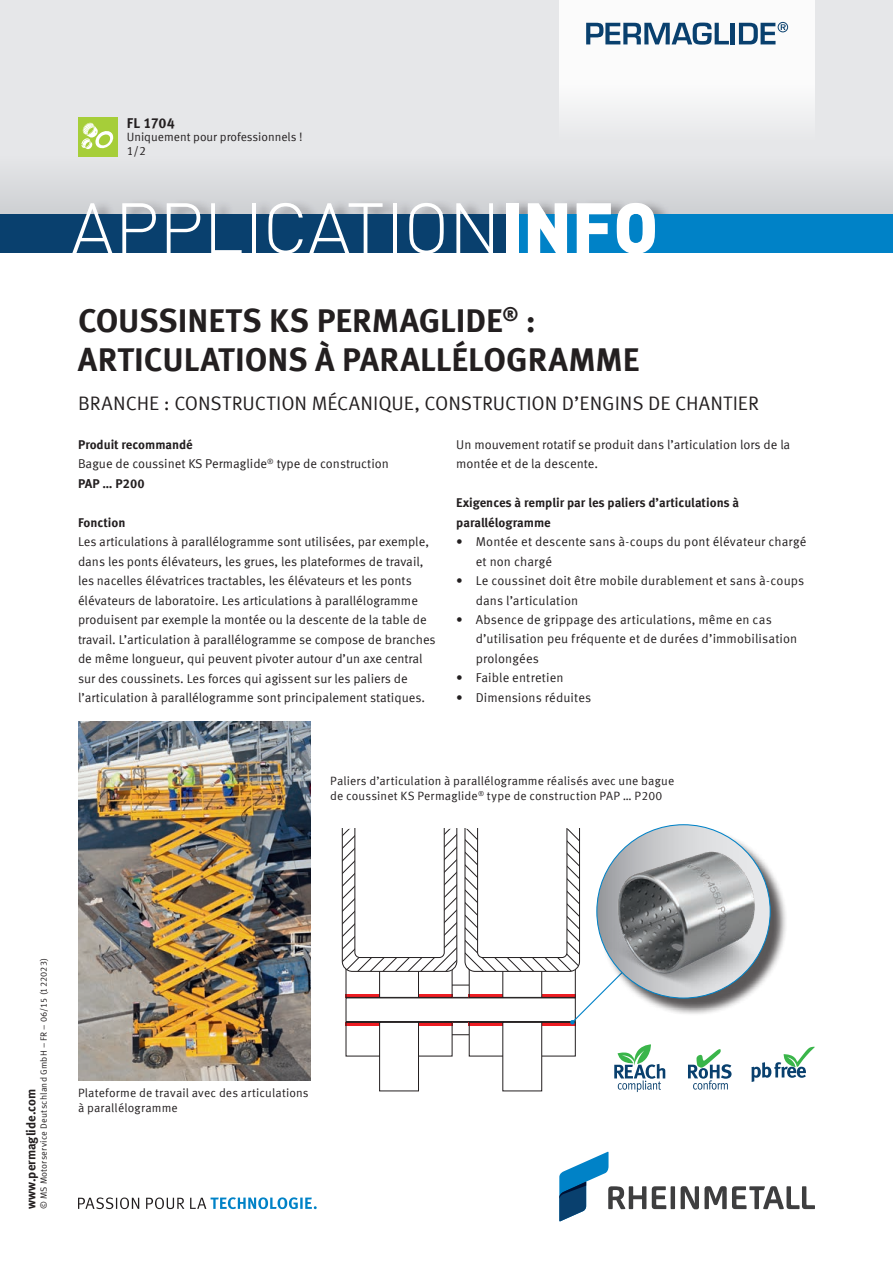
<style>
.page{position:relative;width:893px;height:1263px;background:#fff}
.page>*{position:absolute;margin:0;border:0;box-sizing:border-box;transform-origin:0 0}
.t1{font:300 70.5px "DIN Pro";color:#fff}
.t2{font:700 33px/39px "Meta Offc Pro";color:#231f20}
.t3{font:19.5px "Meta Offc Pro Norm";color:#231f20}
.t4{font:700 14.25px "Meta Offc Pro";letter-spacing:-.005em;color:#231f20}
.t5{font:12.75px/19.5px "Meta Offc Pro Norm";color:#231f20}
.t6{font:700 12.75px/19.5px "Meta Offc Pro";color:#231f20}
.t7{font:12px/14.7px "Meta Offc Pro Norm";letter-spacing:.01em;color:#231f20}
.t8{font:9px "Meta Offc Pro Norm";letter-spacing:.02em;color:#231f20}
.s1{font-weight:900}
</style>
<div class="page">
<div style="left:0;top:0;width:893px;height:224px;background:#e6e7e9"></div>
<div style="left:0;top:156px;width:893px;height:58px;background:#dcdde0"></div>
<div style="left:75px;top:198px;width:600px;height:16px;background:#231f20;opacity:.4"></div>
<div style="left:0;top:214px;width:893px;height:39px;background:#09406e"></div>
<div style="left:507px;top:214px;width:386px;height:39px;background:#0082c7"></div>
<div style="left:78px;top:117px;width:39px;height:39px;background:#a6ce39"></div>
<svg style="left:81px;top:122px;width:33px;height:28px"></svg>
<div style="left:559px;top:0;width:256px;height:142px;background:linear-gradient(to bottom,#fff,#edeeef)"></div>
<svg style="left:586px;top:22px;width:143px;height:23px;background:#89a3b8"></svg>
<hr style="left:731px;top:23px;width:4px;height:21px;background:#09406e">
<svg style="left:739px;top:22px;width:49px;height:22px"></svg>
<svg style="left:559px;top:1151px;width:256px;height:70px"></svg>
<img style="left:78px;top:721px;width:233px;height:359px">
<svg style="left:346px;top:994px;width:35px;height:4px"></svg>
<svg style="left:417px;top:994px;width:36px;height:4px"></svg>
<div style="left:379px;top:928px;width:40px;height:70px;border:1px solid #231f20"></div>
<svg style="left:342px;top:829px;width:115px;height:143px"></svg>
<div style="left:346px;top:997px;width:230px;height:25px;border:1px solid #231f20"></div>
<div style="left:444px;top:1021px;width:35px;height:14px;border:1px solid #231f20"></div>
<div style="left:444px;top:1022px;width:35px;height:13px;border:1px solid #231f20"></div>
<hr style="left:346px;top:1022px;width:35px;height:3px;background:#ee1d23">
<div style="left:346px;top:1022px;width:35px;height:34px;border:1px solid #231f20"></div>
<div style="left:469px;top:1022px;width:35px;height:34px;background:#fff"></div>
<div style="left:418px;top:1022px;width:34px;height:34px;background:#fff"></div>
<hr style="left:417px;top:1022px;width:36px;height:3px;background:#ee1d23">
<div style="left:417px;top:1022px;width:36px;height:34px;border:1px solid #231f20"></div>
<div style="left:540px;top:1022px;width:36px;height:34px;border:1px solid #231f20"></div>
<div style="left:379px;top:1022px;width:40px;height:69px;border:1px solid #231f20"></div>
<div style="left:502px;top:1022px;width:40px;height:69px;border:1px solid #231f20"></div>
<svg style="left:688px;top:1049px;width:43px;height:40px"></svg>
<svg style="left:751px;top:1047px;width:64px;height:35px"></svg>
<svg style="left:614px;top:1044px;width:51px;height:48px"></svg>
<svg style="left:465px;top:829px;width:133px;height:196px"></svg>
<div style="left:598px;top:826px;width:190px;height:190px;background:#231f20;opacity:.75"></div>
<img style="left:597px;top:834px;width:173px;height:164px">
<svg style="left:78px;top:1197px;width:239px;height:12px"></svg>
<p class="t4" style="left:127px;top:112px;width:50px">FL 1704</p>
<p class="t7" style="left:127px;top:143px;width:21px">1/2</p>
<p class="t7" style="left:127px;top:129px;width:177px">Uniquement pour professionnels !</p>
<h1 class="t1" style="left:71px;top:175px;width:589px">APPLICATION<span class="s1">INFO</span></h1>
<h2 class="t2" style="left:78px;top:298px;width:563px">COUSSINETS KS PERMAGLIDE<sup>®</sup> :<br>ARTICULATIONS À PARALLÉLOGRAMME</h2>
<h3 class="t3" style="left:78px;top:388px;width:682px">BRANCHE : CONSTRUCTION MÉCANIQUE, CONSTRUCTION D’ENGINS DE CHANTIER</h3>
<p class="t6" style="left:78px;top:434px;width:116px">Produit recommandé</p>
<p class="t5" style="left:78px;top:453px;width:312px">Bague de coussinet KS Permaglide<sup>®</sup> type de construction</p>
<p class="t6" style="left:78px;top:473px;width:68px">PAP … P200</p>
<p class="t6" style="left:78px;top:512px;width:49px">Fonction</p>
<p class="t5" style="left:78px;top:531px;width:359px">Les articulations à parallélogramme sont utilisées, par exemple, dans les ponts élévateurs, les grues, les plateformes de travail, les nacelles élévatrices tractables, les élévateurs et les ponts élévateurs de laboratoire. Les articulations à parallélogramme produisent par exemple la montée ou la descente de la table de travail. L’articulation à parallélogramme se compose de branches de même longueur, qui peuvent pivoter autour d’un axe central sur des coussinets. Les forces qui agissent sur les paliers de l’articulation à parallélogramme sont principalement statiques.</p>
<p class="t5" style="left:456px;top:433px;width:336px">Un mouvement rotatif se produit dans l’articulation lors de la montée et de la descente.</p>
<p class="t6" style="left:456px;top:492px;width:285px">Exigences à remplir par les paliers d’articulations à parallélogramme</p>
<p class="t5" style="left:476px;top:531px;width:332px;text-indent:-19px">• Montée et descente sans à-coups du pont élévateur chargé et non chargé</p>
<p class="t5" style="left:476px;top:570px;width:330px;text-indent:-19px">• Le coussinet doit être mobile durablement et sans à-coups dans l’articulation</p>
<p class="t5" style="left:476px;top:609px;width:323px;text-indent:-19px">• Absence de grippage des articulations, même en cas d’utilisation peu fréquente et de durées d’immobilisation prolongées</p>
<p class="t5" style="left:456px;top:667px;width:109px">• Faible entretien</p>
<p class="t5" style="left:456px;top:687px;width:137px">• Dimensions réduites</p>
<p class="t7" style="left:330px;top:773px;width:346px">Paliers d’articulation à parallélogramme réalisés avec une bague de coussinet KS Permaglide<sup>®</sup> type de construction PAP … P200</p>
<p class="t8" style="left:37px;top:1209px;width:252px;rotate:-90deg">© MS Motorservice Deutschland GmbH – FR – 06/15 (122023)</p>
<p class="t6" style="left:21px;top:1209px;width:122px;rotate:-90deg">www.permaglide.com</p>
<p class="t7" style="left:78px;top:1085px;width:232px">Plateforme de travail avec des articulations à parallélogramme</p>
</div>
